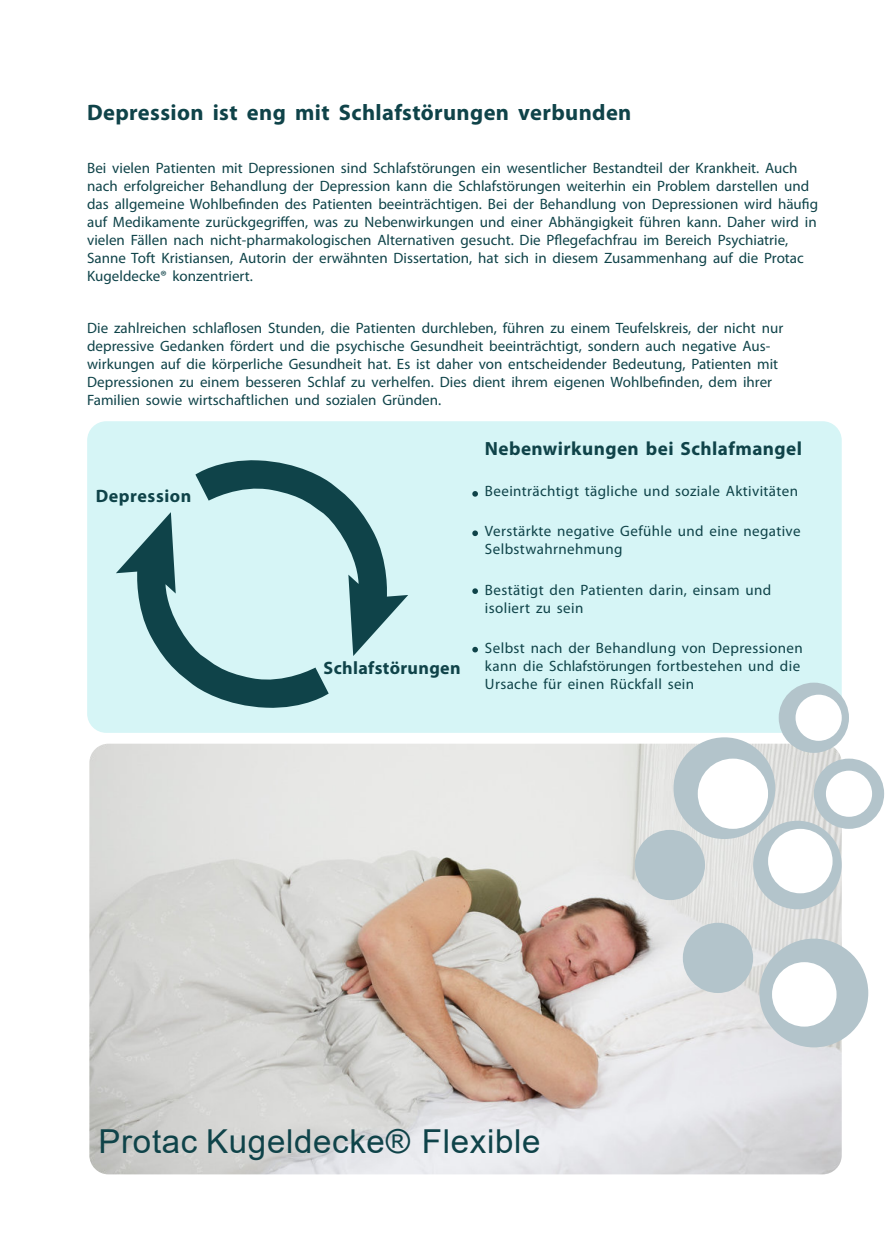
<style>
.page{position:relative;width:894px;height:1233px;background:#fff}
.page>*{position:absolute;margin:0;border:0;box-sizing:border-box;transform-origin:0 0}
.t1{font:33px "Arial";letter-spacing:.02em;color:#0f4349}
.t2{font:700 22.5px "Myriad Pro";letter-spacing:.015em;color:#0f4349}
.t3{font:700 19.2px "Myriad Pro";letter-spacing:.025em;color:#0f4349}
.t4{font:700 18px "Myriad Pro";letter-spacing:.02em;color:#0f4349}
.t5{font:15px/18px "Myriad Pro";color:#0f4349}
.t6{font:15px/18px "Myriad Pro";letter-spacing:.025em;color:#0f4349}
</style>
<div class="page">
<img style="left:89px;top:744px;width:752px;height:430px;border-radius:19px">
<div style="left:634px;top:830px;width:70px;height:70px;background:#b3c4cb;border-radius:50%"></div>
<div style="left:759px;top:939px;width:109px;height:108px;background:#b3c4cb;border-radius:50%"></div>
<div style="left:673px;top:737px;width:102px;height:102px;background:#b3c4cb;border-radius:50%"></div>
<div style="left:752px;top:821px;width:89px;height:88px;background:#b3c4cb;border-radius:50%"></div>
<div style="left:682px;top:923px;width:70px;height:70px;background:#b3c4cb;border-radius:50%"></div>
<div style="left:697px;top:759px;width:70px;height:70px;background:#fff;border-radius:50%"></div>
<div style="left:767px;top:829px;width:65px;height:64px;background:#fff;border-radius:50%"></div>
<div style="left:813px;top:759px;width:70px;height:70px;background:#b3c4cb;border-radius:50%"></div>
<div style="left:825px;top:771px;width:46px;height:46px;background:#fff;border-radius:50%"></div>
<div style="left:87px;top:421px;width:754px;height:312px;background:#d6f5f6;border-radius:19px"></div>
<svg style="left:116px;top:460px;width:292px;height:248px"></svg>
<svg style="left:472px;top:491px;width:6px;height:6px"></svg>
<svg style="left:472px;top:530px;width:6px;height:6px"></svg>
<svg style="left:472px;top:588px;width:6px;height:6px"></svg>
<svg style="left:472px;top:647px;width:6px;height:5px"></svg>
<div style="left:778px;top:683px;width:70px;height:70px;background:#b3c4cb;border-radius:50%"></div>
<div style="left:795px;top:695px;width:46px;height:46px;background:#fff;border-radius:50%"></div>
<div style="left:771px;top:962px;width:65px;height:65px;background:#fff;border-radius:50%"></div>
<h2 class="t2" style="left:87px;top:103px;width:545px">Depression ist eng mit Schlafstörungen verbunden</h2>
<p class="t5" style="left:87px;top:160px;width:732px">Bei vielen Patienten mit Depressionen sind Schlafstörungen ein wesentlicher Bestandteil der Krankheit. Auch nach erfolgreicher Behandlung der Depression kann die Schlafstörungen weiterhin ein Problem darstellen und das allgemeine Wohlbefinden des Patienten beeinträchtigen. Bei der Behandlung von Depressionen wird häufig auf Medikamente zurückgegriffen, was zu Nebenwirkungen und einer Abhängigkeit führen kann. Daher wird in vielen Fällen nach nicht-pharmakologischen Alternativen gesucht. Die Pflegefachfrau im Bereich Psychiatrie, Sanne Toft Kristiansen, Autorin der erwähnten Dissertation, hat sich in diesem Zusammenhang auf die Protac Kugeldecke® konzentriert.</p>
<p class="t5" style="left:87px;top:320px;width:697px">Die zahlreichen schlaflosen Stunden, die Patienten durchleben, führen zu einem Teufelskreis, der nicht nur depressive Gedanken fördert und die psychische Gesundheit beeinträchtigt, sondern auch negative Aus&shy;wirkungen auf die körperliche Gesundheit hat. Es ist daher von entscheidender Bedeutung, Patienten mit Depressionen zu einem besseren Schlaf zu verhelfen. Dies dient ihrem eigenen Wohlbefinden, dem ihrer Familien sowie wirtschaftlichen und sozialen Gründen.</p>
<p class="t4" style="left:96px;top:489px;width:97px">Depression</p>
<p class="t4" style="left:323px;top:661px;width:139px">Schlafstörungen</p>
<p class="t3" style="left:485px;top:441px;width:318px">Nebenwirkungen bei Schlafmangel</p>
<p class="t6" style="left:485px;top:483px;width:314px">Beeinträchtigt tägliche und soziale Aktivitäten</p>
<p class="t6" style="left:485px;top:523px;width:317px">Verstärkte negative Gefühle und eine negative<br>Selbstwahrnehmung</p>
<p class="t6" style="left:485px;top:582px;width:288px">Bestätigt den Patienten darin, einsam und isoliert zu sein</p>
<p class="t6" style="left:485px;top:640px;width:319px">Selbst nach der Behandlung von Depressionen kann die Schlafstörungen fortbestehen und die<br>Ursache für einen Rückfall sein</p>
<h1 class="t1" style="left:99px;top:1129px;width:443px">Protac Kugeldecke® Flexible</h1>
</div>
